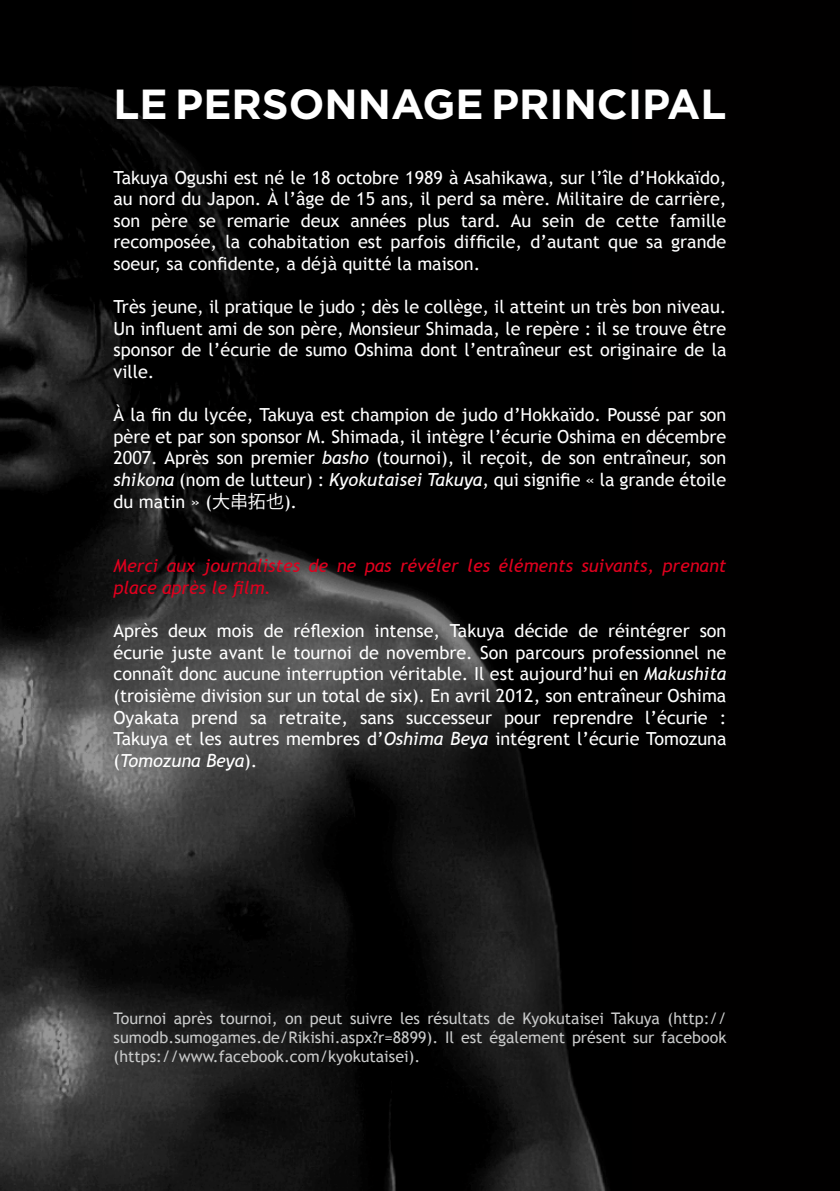
<style>
.page{position:relative;width:840px;height:1191px;background:#fff}
.page>*{position:absolute;margin:0;border:0;box-sizing:border-box;transform-origin:0 0}
.t1{font:700 42px "Gotham";color:#fff}
.t2{font:18px/21.6px "Trebuchet MS";color:#fff;text-align:justify}
.t3{font:italic 18px/21.6px "Trebuchet MS";color:#df001e}
.t4{font:16px/19.2px "Trebuchet MS";color:#c9caca;text-align:justify}
.s1{font-style:italic}
.s2{font-family:"Koz Go Pr 6 N"}
</style>
<div class="page">
<div style="left:0;top:0;width:839px;height:1191px;background:#010000"></div>
<img style="left:0;top:86px;width:607px;height:1105px">
<h1 class="t1" style="left:113px;top:76px;width:210px">LE PERSONNA</h1>
<h1 class="t1" style="left:422px;top:76px;width:153px">GE PRINCIPAL</h1>
<p class="t2" style="left:113px;top:167px;width:614px">Takuya Ogushi est né le 18 octobre 1989 à Asahikawa, sur l’île d’Hokkaïdo, au nord du Japon. À l’âge de 15 ans, il perd sa mère. Militaire de carrière, son père se remarie deux années plus tard. Au sein de cette famille recomposée, la cohabitation est parfois difficile, d’autant que sa grande soeur, sa confidente, a déjà quitté la maison.</p>
<p class="t2" style="left:113px;top:296px;width:614px">Très jeune, il pratique le judo ; dès le collège, il atteint un très bon niveau.<br>Un influent ami de son père, Monsieur Shimada, le repère : il se trouve être sponsor de l’écurie de sumo Oshima dont l’entraîneur est originaire de la ville.</p>
<p class="t2" style="left:113px;top:404px;width:614px">À la fin du lycée, Takuya est champion de judo d’Hokkaïdo. Poussé par son père et par son sponsor M. Shimada, il intègre l’écurie Oshima en décembre 2007. Après son premier <span class="s1">basho</span> (tournoi), il reçoit, de son entraîneur, son <span class="s1">shikona</span> (nom de lutteur) : <span class="s1">Kyokutaisei Takuya</span>, qui signifie « la grande étoile du matin » (<span class="s2">大串拓也</span>).</p>
<p class="t3" style="left:113px;top:555px;width:614px">Merci aux journalistes de ne pas révéler les éléments suivants, prenant place après le film.</p>
<p class="t2" style="left:113px;top:620px;width:614px">Après deux mois de réflexion intense, Takuya décide de réintégrer son écurie juste avant le tournoi de novembre. Son parcours professionnel ne connaît donc aucune interruption véritable. Il est aujourd’hui en <span class="s1">Makushita </span>(troisième division sur un total de six). En avril 2012, son entraîneur Oshima Oyakata prend sa retraite, sans successeur pour reprendre l’écurie :<br>Takuya et les autres membres d’<span class="s1">Oshima Beya</span> intégrent l’écurie Tomozuna (<span class="s1">Tomozuna Beya</span>).</p>
<p class="t4" style="left:113px;top:1008px;width:614px">Tournoi après tournoi, on peut suivre les résultats de Kyokutaisei Takuya (http:// sumodb.sumogames.de/Rikishi.aspx?r=8899). Il est également présent sur facebook (https://www.facebook.com/kyokutaisei).</p>
</div>
